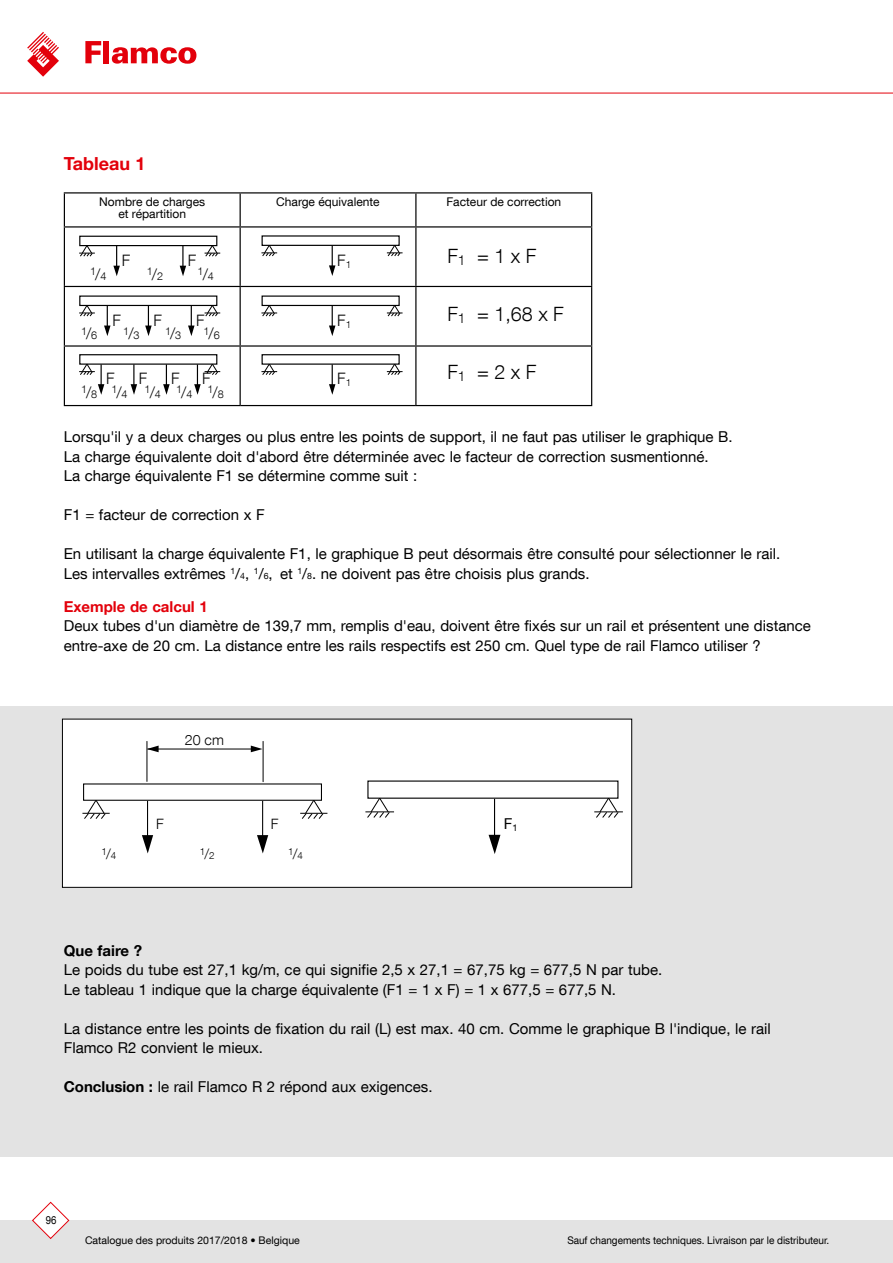
<style>
.page{position:relative;width:893px;height:1263px;background:#fff}
.page>*{position:absolute;margin:0;border:0;box-sizing:border-box;transform-origin:0 0}
.t1{font:21.45px "Helvetica Neue LT Com";color:#000}
.t2{font:300 19.65px "Helvetica Neue LT Com";color:#000}
.t3{font:700 18px "Helvetica Neue LT Com";color:#e3000b}
.t4{font:300 15.75px "Helvetica Neue LT Com";color:#000}
.t5{font:15px/19.5px "Helvetica Neue LT Com";color:#000}
.t6{font:700 15px "Helvetica Neue LT Com";color:#e3000b}
.t7{font:700 15px "Helvetica Neue LT Com";color:#000}
.t8{font:300 14.25px "Helvetica Neue LT Com";color:#000}
.t9{font:12px/12px "Helvetica Neue LT Com";color:#000;text-align:center}
.t10{font:11.25px "Helvetica Neue LT Com";color:#000;scale:.85 1}
.t11{font:300 10.8px "Helvetica Neue LT Com";color:#000}
.t12{font:10.5px "Helvetica Neue LT Com";letter-spacing:-.005em;color:#000;scale:.95 1}
.t13{font:10.5px "Helvetica Neue LT Com";letter-spacing:-.005em;color:#000}
.t14{font:300 9.75px "Helvetica Neue LT Com";color:#000}
.s1{font-size:15.75px}
.s2{font-size:8.7px}
.s3{font-size:14.25px}
.s4{font-weight:700}
</style>
<div class="page">
<div style="left:0;top:1220px;width:893px;height:43px;background:#e3e3e3"></div>
<svg style="left:32px;top:1201px;width:38px;height:38px"></svg>
<svg style="left:0;top:32px;width:893px;height:62px"></svg>
<div style="left:0;top:706px;width:893px;height:451px;background:#e3e3e3"></div>
<div style="left:62px;top:719px;width:570px;height:168px;background:#fff"></div>
<div style="left:62px;top:719px;width:570px;height:169px;border:1px solid #000"></div>
<div style="left:83px;top:783px;width:239px;height:18px;border:1px solid #000"></div>
<svg style="left:82px;top:799px;width:28px;height:20px"></svg>
<hr style="left:147px;top:801px;width:1px;height:46px;background:#000">
<svg style="left:142px;top:835px;width:11px;height:18px"></svg>
<hr style="left:262px;top:801px;width:1px;height:46px;background:#000">
<svg style="left:257px;top:835px;width:11px;height:18px"></svg>
<svg style="left:300px;top:799px;width:27px;height:20px"></svg>
<hr style="left:263px;top:741px;width:1px;height:41px;background:#000">
<hr style="left:147px;top:741px;width:1px;height:40px;background:#000">
<hr style="left:148px;top:749px;width:110px;height:1px;background:#000">
<svg style="left:147px;top:745px;width:12px;height:7px"></svg>
<svg style="left:251px;top:745px;width:12px;height:7px"></svg>
<svg style="left:365px;top:797px;width:29px;height:21px"></svg>
<hr style="left:494px;top:799px;width:1px;height:49px;background:#000">
<svg style="left:489px;top:835px;width:11px;height:19px"></svg>
<svg style="left:594px;top:797px;width:29px;height:21px"></svg>
<div style="left:79px;top:236px;width:138px;height:10px;border:1px solid #000"></div>
<svg style="left:79px;top:244px;width:16px;height:13px"></svg>
<svg style="left:113px;top:246px;width:7px;height:30px"></svg>
<hr style="left:182px;top:246px;width:2px;height:27px;background:#000">
<svg style="left:180px;top:266px;width:6px;height:10px"></svg>
<svg style="left:205px;top:244px;width:15px;height:13px"></svg>
<div style="left:79px;top:295px;width:138px;height:11px;border:1px solid #000"></div>
<svg style="left:79px;top:304px;width:16px;height:13px"></svg>
<svg style="left:104px;top:306px;width:7px;height:30px"></svg>
<svg style="left:188px;top:306px;width:7px;height:30px"></svg>
<svg style="left:205px;top:304px;width:15px;height:13px"></svg>
<svg style="left:145px;top:306px;width:7px;height:30px"></svg>
<div style="left:79px;top:354px;width:138px;height:11px;border:1px solid #000"></div>
<svg style="left:79px;top:363px;width:25px;height:32px"></svg>
<svg style="left:194px;top:363px;width:26px;height:32px"></svg>
<svg style="left:131px;top:364px;width:6px;height:31px"></svg>
<svg style="left:163px;top:364px;width:7px;height:31px"></svg>
<div style="left:262px;top:295px;width:138px;height:11px;border:1px solid #000"></div>
<svg style="left:261px;top:304px;width:16px;height:13px"></svg>
<svg style="left:329px;top:306px;width:6px;height:30px"></svg>
<svg style="left:387px;top:304px;width:16px;height:13px"></svg>
<div style="left:262px;top:354px;width:138px;height:11px;border:1px solid #000"></div>
<svg style="left:261px;top:363px;width:16px;height:12px"></svg>
<svg style="left:329px;top:364px;width:6px;height:31px"></svg>
<svg style="left:387px;top:363px;width:16px;height:12px"></svg>
<div style="left:262px;top:235px;width:138px;height:11px;border:1px solid #000"></div>
<svg style="left:261px;top:244px;width:16px;height:13px"></svg>
<svg style="left:329px;top:246px;width:6px;height:30px"></svg>
<svg style="left:387px;top:244px;width:16px;height:13px"></svg>
<hr style="left:64px;top:192px;width:176px;height:1px;background:#000">
<hr style="left:64px;top:193px;width:1px;height:33px;background:#000">
<hr style="left:240px;top:192px;width:176px;height:1px;background:#000">
<hr style="left:240px;top:193px;width:1px;height:33px;background:#000">
<hr style="left:416px;top:192px;width:176px;height:1px;background:#000">
<hr style="left:415px;top:193px;width:1px;height:33px;background:#000">
<hr style="left:591px;top:193px;width:1px;height:33px;background:#000">
<hr style="left:64px;top:226px;width:176px;height:2px;background:#000">
<hr style="left:64px;top:228px;width:1px;height:58px;background:#000">
<hr style="left:240px;top:226px;width:176px;height:2px;background:#000">
<hr style="left:240px;top:228px;width:1px;height:58px;background:#000">
<hr style="left:416px;top:226px;width:176px;height:2px;background:#000">
<hr style="left:415px;top:228px;width:1px;height:58px;background:#000">
<hr style="left:591px;top:228px;width:1px;height:58px;background:#000">
<hr style="left:64px;top:286px;width:176px;height:1px;background:#000">
<hr style="left:64px;top:287px;width:1px;height:58px;background:#000">
<hr style="left:240px;top:286px;width:176px;height:1px;background:#000">
<hr style="left:240px;top:287px;width:1px;height:58px;background:#000">
<hr style="left:416px;top:286px;width:176px;height:1px;background:#000">
<hr style="left:415px;top:287px;width:1px;height:58px;background:#000">
<hr style="left:591px;top:287px;width:1px;height:58px;background:#000">
<hr style="left:64px;top:345px;width:176px;height:2px;background:#000">
<hr style="left:64px;top:347px;width:1px;height:58px;background:#000">
<hr style="left:240px;top:345px;width:176px;height:2px;background:#000">
<hr style="left:240px;top:347px;width:1px;height:58px;background:#000">
<hr style="left:416px;top:345px;width:176px;height:2px;background:#000">
<hr style="left:415px;top:347px;width:1px;height:58px;background:#000">
<hr style="left:591px;top:347px;width:1px;height:58px;background:#000">
<hr style="left:64px;top:405px;width:176px;height:1px;background:#000">
<hr style="left:240px;top:405px;width:176px;height:1px;background:#000">
<hr style="left:416px;top:405px;width:176px;height:1px;background:#000">
<p class="t3" style="left:64px;top:152px;width:83px">Tableau 1</p>
<p class="t9" style="left:99px;top:195px;width:107px">Nombre de charges et répartition</p>
<p class="t9" style="left:276px;top:195px;width:105px">Charge équivalente</p>
<p class="t9" style="left:446px;top:195px;width:116px">Facteur de correction</p>
<p class="t4" style="left:122px;top:251px;width:10px">F</p>
<p class="t4" style="left:188px;top:251px;width:10px">F</p>
<p class="t11" style="left:90px;top:267px;width:18px">1<span class="s1">/</span>4</p>
<p class="t11" style="left:147px;top:267px;width:18px">1<span class="s1">/</span>2</p>
<p class="t11" style="left:198px;top:267px;width:18px">1<span class="s1">/</span>4</p>
<p class="t4" style="left:112px;top:310px;width:10px">F</p>
<p class="t4" style="left:196px;top:310px;width:10px">F</p>
<p class="t11" style="left:81px;top:327px;width:18px">1<span class="s1">/</span>6</p>
<p class="t11" style="left:123px;top:327px;width:18px">1<span class="s1">/</span>3</p>
<p class="t11" style="left:203px;top:327px;width:18px">1<span class="s1">/</span>6</p>
<p class="t4" style="left:153px;top:310px;width:10px">F</p>
<p class="t11" style="left:165px;top:327px;width:18px">1<span class="s1">/</span>3</p>
<p class="t4" style="left:106px;top:369px;width:10px">F</p>
<p class="t4" style="left:202px;top:369px;width:10px">F</p>
<p class="t4" style="left:139px;top:369px;width:10px">F</p>
<p class="t4" style="left:171px;top:369px;width:10px">F</p>
<p class="t11" style="left:81px;top:385px;width:18px">1<span class="s1">/</span>8</p>
<p class="t11" style="left:111px;top:385px;width:18px">1<span class="s1">/</span>4</p>
<p class="t11" style="left:207px;top:385px;width:18px">1<span class="s1">/</span>8</p>
<p class="t11" style="left:176px;top:385px;width:18px">1<span class="s1">/</span>4</p>
<p class="t11" style="left:145px;top:385px;width:18px">1<span class="s1">/</span>4</p>
<p class="t4" style="left:337px;top:250px;width:15px">F<sub>1</sub></p>
<p class="t4" style="left:337px;top:310px;width:15px">F<sub>1</sub></p>
<p class="t4" style="left:337px;top:369px;width:15px">F<sub>1</sub></p>
<h2 class="t2" style="left:447px;top:244px;width:20px">F<sub>1</sub></h2>
<h2 class="t2" style="left:477px;top:244px;width:61px">= 1 x F</h2>
<h2 class="t2" style="left:447px;top:302px;width:118px">F<sub>1</sub> = 1,68 x F</h2>
<h2 class="t2" style="left:447px;top:360px;width:91px">F<sub>1</sub> = 2 x F</h2>
<p class="t5" style="left:64px;top:427px;width:670px">Lorsqu'il y a deux charges ou plus entre les points de support, il ne faut pas utiliser le graphique B.<br>La charge équivalente doit d'abord être déterminée avec le facteur de correction susmentionné.<br>La charge équivalente F1 se détermine comme suit :</p>
<p class="t5" style="left:64px;top:505px;width:203px">F1 = facteur de correction x F</p>
<p class="t5" style="left:64px;top:544px;width:718px">En utilisant la charge équivalente F1, le graphique B peut désormais être consulté pour sélectionner le rail.<br>Les intervalles extrêmes <sup>1</sup>/<span class="s2">4</span>, <sup>1</sup>/<span class="s2">6</span>, et <sup>1</sup>/<span class="s2">8</span>. ne doivent pas être choisis plus grands.</p>
<p class="t6" style="left:64px;top:597px;width:145px">Exemple de calcul 1</p>
<p class="t5" style="left:64px;top:616px;width:749px">Deux tubes d'un diamètre de 139,7 mm, remplis d'eau, doivent être fixés sur un rail et présentent une distance entre-axe de 20 cm. La distance entre les rails respectifs est 250 cm. Quel type de rail Flamco utiliser ?</p>
<p class="t8" style="left:185px;top:732px;width:41px">20 cm</p>
<p class="t8" style="left:156px;top:815px;width:9px">F</p>
<p class="t8" style="left:271px;top:815px;width:9px">F</p>
<p class="t14" style="left:102px;top:848px;width:16px">1<span class="s3">/</span>4</p>
<p class="t14" style="left:200px;top:848px;width:16px">1<span class="s3">/</span>2</p>
<p class="t14" style="left:288px;top:848px;width:16px">1<span class="s3">/</span>4</p>
<p class="t5" style="left:504px;top:814px;width:15px">F<sub>1</sub></p>
<p class="t7" style="left:64px;top:941px;width:80px">Que faire ?</p>
<p class="t5" style="left:64px;top:959px;width:600px">Le poids du tube est 27,1 kg/m, ce qui signifie 2,5 x 27,1 = 67,75 kg = 677,5 N par tube.<br>Le tableau 1 indique que la charge équivalente (F1 = 1 x F) = 1 x 677,5 = 677,5 N.</p>
<p class="t5" style="left:64px;top:1018px;width:708px">La distance entre les points de fixation du rail (L) est max. 40 cm. Comme le graphique B l'indique, le rail<br>Flamco R2 convient le mieux.</p>
<p class="t5" style="left:64px;top:1076px;width:370px"><span class="s4">Conclusion :</span> le rail Flamco R 2 répond aux exigences.</p>
<h1 class="t1" style="left:185px;top:1076px;width:49px">1872</h1>
<p class="t10" style="left:46px;top:1213px;width:14px">96</p>
<p class="t13" style="left:85px;top:1234px;width:216px">Catalogue des produits 2017/2018 • Belgique</p>
<p class="t12" style="left:567px;top:1234px;width:277px">Sauf changements techniques. Livraison par le distributeur.</p>
</div>
